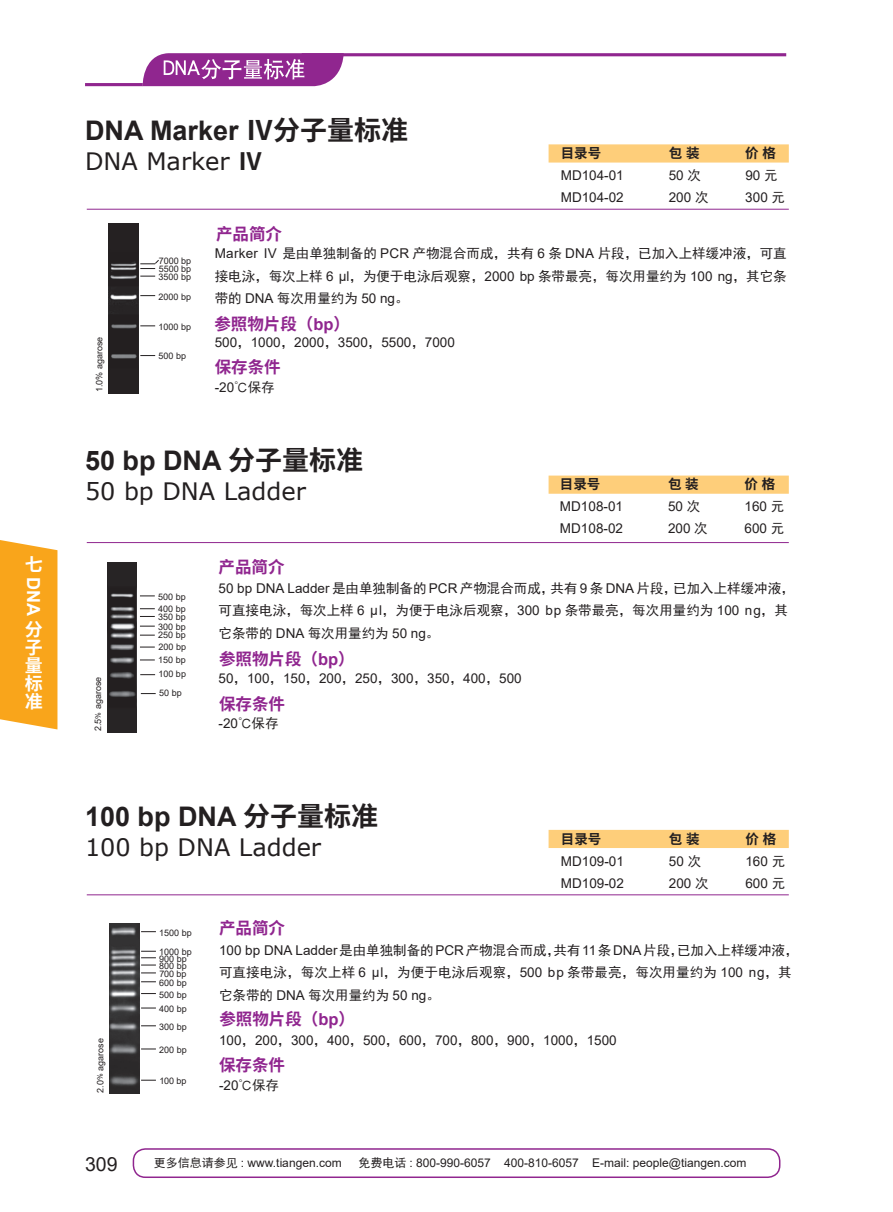
<style>
.page{position:relative;width:893px;height:1212px;background:#fff}
.page>*{position:absolute;margin:0;border:0;box-sizing:border-box;transform-origin:0 0}
.大标题{font:700 27px "Arial";color:#231f20}
.大标题_英文{font:24px "Verdana";color:#231f20}
.中等线9号{font:19.5px "Arial";color:#231f20}
.t1{font:700 18px/18px "Source Han Sans CN";color:#fff;text-align:justify}
.t2{font:700 18px "Arial";color:#fff}
.小标题_2{font:700 16.5px "Source Han Sans CN";color:#90268f}
.正文1{font:13.5px/22.5px "Sim Hei";color:#231f20}
.正文1-2{font:13.5px "Arial";color:#231f20}
.左齐正文{font:13.5px "Arial";color:#231f20}
.左齐大黑{font:700 13.5px "Source Han Sans CN";letter-spacing:.14em;color:#231f20}
.t3{font:12px "Arial";color:#231f20}
.小标题_1{font:9px "Arial";color:#231f20}
.s1{font-family:"Source Han Sans CN"}
.s2{font-family:"Source Han Sans CN";font-weight:700}
.s3{font-family:"Sim Hei"}
.s4{font-family:"Arial"}
.s5{font-size:7.5px}
</style>
<div class="page">
<div style="left:133px;top:1148px;width:647px;height:30px;border:2px solid #90268f;border-radius:12px"></div>
<div style="left:0;top:540px;width:57px;height:189px;background:#f9a51b"></div>
<hr style="left:87px;top:542px;width:702px;height:1px;background:#90268f">
<div style="left:549px;top:475px;width:240px;height:19px;background:#fece7a;border:2px solid #fece7a"></div>
<img style="left:107px;top:562px;width:30px;height:170px">
<svg style="left:140px;top:626px;width:15px;height:1px"></svg>
<svg style="left:140px;top:647px;width:15px;height:1px"></svg>
<svg style="left:140px;top:660px;width:15px;height:1px"></svg>
<svg style="left:140px;top:674px;width:15px;height:1px"></svg>
<svg style="left:141px;top:693px;width:15px;height:1px"></svg>
<svg style="left:140px;top:635px;width:15px;height:1px"></svg>
<svg style="left:140px;top:596px;width:15px;height:1px"></svg>
<svg style="left:140px;top:616px;width:15px;height:1px"></svg>
<svg style="left:140px;top:608px;width:15px;height:1px"></svg>
<hr style="left:87px;top:894px;width:702px;height:1px;background:#90268f">
<div style="left:549px;top:830px;width:240px;height:18px;background:#fece7a"></div>
<img style="left:109px;top:923px;width:30px;height:170px">
<svg style="left:141px;top:981px;width:15px;height:1px"></svg>
<svg style="left:141px;top:1008px;width:15px;height:1px"></svg>
<svg style="left:141px;top:1025px;width:15px;height:1px"></svg>
<svg style="left:141px;top:1049px;width:15px;height:1px"></svg>
<svg style="left:141px;top:1080px;width:15px;height:1px"></svg>
<svg style="left:141px;top:993px;width:15px;height:1px"></svg>
<svg style="left:141px;top:951px;width:15px;height:7px"></svg>
<svg style="left:141px;top:965px;width:15px;height:1px"></svg>
<svg style="left:141px;top:972px;width:15px;height:1px"></svg>
<svg style="left:141px;top:931px;width:15px;height:1px"></svg>
<hr style="left:87px;top:209px;width:702px;height:1px;background:#90268f">
<div style="left:549px;top:144px;width:240px;height:19px;background:#fece7a;border:2px solid #fece7a"></div>
<svg style="left:140px;top:276px;width:15px;height:1px"></svg>
<svg style="left:140px;top:295px;width:15px;height:1px"></svg>
<svg style="left:140px;top:326px;width:15px;height:1px"></svg>
<svg style="left:140px;top:355px;width:15px;height:1px"></svg>
<img style="left:108px;top:223px;width:30px;height:170px">
<svg style="left:140px;top:260px;width:19px;height:9px"></svg>
<hr style="left:85px;top:83px;width:58px;height:3px;background:#90268f">
<hr style="left:302px;top:53px;width:484px;height:3px;background:#90268f">
<svg style="left:142px;top:53px;width:202px;height:33px;background:#a651a5"></svg>
<h3 class="t1" style="left:25px;top:555px;width:19px">七</h3>
<h3 class="t2" style="left:46px;top:577px;width:40px;rotate:90deg">DNA</h3>
<h3 class="t1" style="left:25px;top:621px;width:19px">分子量标准</h3>
<p class="大标题" style="left:85px;top:111px;width:325px">DNA Marker <span class="s1">Ⅳ分子量标准</span></p>
<p class="大标题_英文" style="left:85px;top:145px;width:179px">DNA Marker <span class="s2">Ⅳ</span></p>
<p class="左齐大黑" style="left:561px;top:145px;width:42px">目录号</p>
<p class="左齐大黑" style="left:669px;top:145px;width:32px">包装</p>
<p class="左齐大黑" style="left:745px;top:145px;width:32px">价格</p>
<p class="左齐正文" style="left:561px;top:166px;width:65px">MD104-01</p>
<p class="左齐正文" style="left:669px;top:166px;width:34px">50 <span class="s3">次</span></p>
<p class="左齐正文" style="left:745px;top:166px;width:34px">90 <span class="s3">元</span></p>
<p class="左齐正文" style="left:561px;top:188px;width:65px">MD104-02</p>
<p class="左齐正文" style="left:669px;top:188px;width:41px">200 <span class="s3">次</span></p>
<p class="左齐正文" style="left:745px;top:188px;width:41px">300 <span class="s3">元</span></p>
<p class="小标题_1" style="left:93px;top:392px;width:57px;rotate:-90deg">1.0% agarose</p>
<p class="小标题_1" style="left:159px;top:254px;width:34px">7000 bp</p>
<p class="小标题_1" style="left:159px;top:271px;width:34px">3500 bp</p>
<p class="小标题_1" style="left:159px;top:290px;width:34px">2000 bp</p>
<p class="小标题_1" style="left:159px;top:320px;width:34px">1000 bp</p>
<p class="小标题_1" style="left:159px;top:350px;width:29px">500 bp</p>
<p class="小标题_1" style="left:159px;top:263px;width:34px">5500 bp</p>
<p class="小标题_2" style="left:216px;top:224px;width:67px">产品简介</p>
<p class="正文1" style="left:215px;top:242px;width:573px;text-align:justify"><span class="s4">Marker IV</span> 是由单独制备的 <span class="s4">PCR</span> 产物混合而成，共有 <span class="s4">6</span> 条 <span class="s4">DNA</span> 片段，已加入上样缓冲液，可直接电泳，每次上样 <span class="s4">6 µl</span>，为便于电泳后观察，<span class="s4">2000 bp</span> 条带最亮，每次用量约为 <span class="s4">100 ng</span>，其它条带的 <span class="s4">DNA</span> 每次用量约为 <span class="s4">50 ng</span>。</p>
<p class="正文1-2" style="left:215px;top:333px;width:242px">500<span class="s3">，</span>1000<span class="s3">，</span>2000<span class="s3">，</span>3500<span class="s3">，</span>5500<span class="s3">，</span>7000</p>
<p class="正文1-2" style="left:215px;top:378px;width:62px">-20<span class="s3">℃保存</span></p>
<p class="小标题_2" style="left:214px;top:315px;width:137px">参照物片段（<span class="s4">bp</span>）</p>
<p class="小标题_2" style="left:215px;top:357px;width:67px">保存条件</p>
<p class="大标题" style="left:85px;top:442px;width:280px">50 bp DNA <span class="s1">分子量标准</span></p>
<p class="大标题_英文" style="left:85px;top:475px;width:222px">50 bp DNA Ladder</p>
<p class="小标题_2" style="left:219px;top:557px;width:67px">产品简介</p>
<p class="左齐大黑" style="left:560px;top:476px;width:42px">目录号</p>
<p class="左齐大黑" style="left:668px;top:476px;width:32px">包装</p>
<p class="左齐大黑" style="left:744px;top:476px;width:32px">价格</p>
<p class="左齐正文" style="left:560px;top:497px;width:65px">MD108-01</p>
<p class="左齐正文" style="left:668px;top:497px;width:34px">50 <span class="s3">次</span></p>
<p class="左齐正文" style="left:744px;top:497px;width:41px">160 <span class="s3">元</span></p>
<p class="左齐正文" style="left:560px;top:519px;width:65px">MD108-02</p>
<p class="左齐正文" style="left:668px;top:519px;width:41px">200 <span class="s3">次</span></p>
<p class="左齐正文" style="left:744px;top:519px;width:41px">600 <span class="s3">元</span></p>
<p class="小标题_1" style="left:92px;top:731px;width:56px;rotate:-90deg">2.5<span class="s5">%</span> agarose</p>
<p class="小标题_1" style="left:158px;top:590px;width:29px">500 bp</p>
<p class="小标题_1" style="left:158px;top:610px;width:29px">350 bp</p>
<p class="小标题_1" style="left:158px;top:602px;width:29px">400 bp</p>
<p class="小标题_1" style="left:158px;top:620px;width:29px">300 bp</p>
<p class="小标题_1" style="left:159px;top:641px;width:29px">200 bp</p>
<p class="小标题_1" style="left:158px;top:654px;width:29px">150 bp</p>
<p class="小标题_1" style="left:158px;top:668px;width:29px">100 bp</p>
<p class="小标题_1" style="left:159px;top:687px;width:24px">50 bp</p>
<p class="小标题_1" style="left:158px;top:629px;width:29px">250 bp</p>
<p class="正文1" style="left:219px;top:577px;width:578px"><span class="s4">50 bp DNA Ladder</span> 是由单独制备的 <span class="s4">PCR</span> 产物混合而成，共有 <span class="s4">9</span> 条 <span class="s4">DNA</span> 片段，已加入上样缓冲液，可直接电泳，每次上样 <span class="s4">6 µl</span>，为便于电泳后观察，<span class="s4">300 bp</span> 条带最亮，每次用量约为 <span class="s4">100 ng</span>，其它条带的 <span class="s4">DNA</span> 每次用量约为 <span class="s4">50 ng</span>。</p>
<p class="正文1-2" style="left:219px;top:669px;width:305px">50<span class="s3">，</span>100<span class="s3">，</span>150<span class="s3">，</span>200<span class="s3">，</span>250<span class="s3">，</span>300<span class="s3">，</span>350<span class="s3">，</span>400<span class="s3">，</span>500</p>
<p class="正文1-2" style="left:219px;top:714px;width:62px">-20<span class="s3">℃保存</span></p>
<p class="小标题_2" style="left:219px;top:649px;width:137px">参照物片段（<span class="s4">bp</span>）</p>
<p class="小标题_2" style="left:219px;top:694px;width:67px">保存条件</p>
<p class="大标题" style="left:85px;top:798px;width:295px">100 bp DNA <span class="s1">分子量标准</span></p>
<p class="大标题_英文" style="left:85px;top:831px;width:238px">100 bp DNA Ladder</p>
<p class="左齐大黑" style="left:561px;top:831px;width:42px">目录号</p>
<p class="左齐大黑" style="left:669px;top:831px;width:32px">包装</p>
<p class="左齐大黑" style="left:745px;top:831px;width:32px">价格</p>
<p class="左齐正文" style="left:561px;top:852px;width:65px">MD109-01</p>
<p class="左齐正文" style="left:669px;top:852px;width:34px">50 <span class="s3">次</span></p>
<p class="左齐正文" style="left:745px;top:852px;width:41px">160 <span class="s3">元</span></p>
<p class="左齐正文" style="left:561px;top:874px;width:65px">MD109-02</p>
<p class="左齐正文" style="left:669px;top:874px;width:41px">200 <span class="s3">次</span></p>
<p class="左齐正文" style="left:745px;top:874px;width:41px">600 <span class="s3">元</span></p>
<p class="小标题_1" style="left:94px;top:1092px;width:56px;rotate:-90deg">2.0<span class="s5">%</span> agarose</p>
<p class="中等线9号" style="left:85px;top:1150px;width:34px">309</p>
<p class="小标题_1" style="left:159px;top:926px;width:34px">1500 bp</p>
<p class="小标题_1" style="left:159px;top:946px;width:34px">1000 bp</p>
<p class="小标题_1" style="left:159px;top:952px;width:29px">900 bp</p>
<p class="小标题_1" style="left:159px;top:959px;width:29px">800 bp</p>
<p class="小标题_1" style="left:159px;top:967px;width:29px">700 bp</p>
<p class="小标题_1" style="left:159px;top:977px;width:29px">600 bp</p>
<p class="小标题_1" style="left:159px;top:1003px;width:29px">400 bp</p>
<p class="小标题_1" style="left:159px;top:1021px;width:29px">300 bp</p>
<p class="小标题_1" style="left:159px;top:1043px;width:29px">200 bp</p>
<p class="小标题_1" style="left:159px;top:1074px;width:29px">100 bp</p>
<p class="小标题_1" style="left:159px;top:988px;width:29px">500 bp</p>
<p class="小标题_2" style="left:219px;top:918px;width:67px">产品简介</p>
<p class="正文1" style="left:219px;top:938px;width:581px"><span class="s4">100 bp DNA Ladder</span>是由单独制备的<span class="s4">PCR</span>产物混合而成，共有<span class="s4">11</span>条<span class="s4">DNA</span>片段，已加入上样缓冲液，可直接电泳，每次上样 <span class="s4">6 µl</span>，为便于电泳后观察，<span class="s4">500 bp</span> 条带最亮，每次用量约为 <span class="s4">100 ng</span>，其它条带的 <span class="s4">DNA</span> 每次用量约为 <span class="s4">50 ng</span>。</p>
<p class="正文1-2" style="left:219px;top:1030px;width:399px">100<span class="s3">，</span>200<span class="s3">，</span>300<span class="s3">，</span>400<span class="s3">，</span>500<span class="s3">，</span>600<span class="s3">，</span>700<span class="s3">，</span>800<span class="s3">，</span>900<span class="s3">，</span>1000<span class="s3">，</span>1500</p>
<p class="正文1-2" style="left:219px;top:1075px;width:62px">-20<span class="s3">℃保存</span></p>
<p class="小标题_2" style="left:219px;top:1009px;width:137px">参照物片段（<span class="s4">bp</span>）</p>
<p class="小标题_2" style="left:219px;top:1055px;width:67px">保存条件</p>
<p class="t3" style="left:154px;top:1155px;width:189px"><span class="s3">更多信息请参见</span> : www.tiangen.com</p>
<p class="t3" style="left:358px;top:1155px;width:390px"><span class="s3">免费电话</span> : 800-990-6057 400-810-6057 E-mail: people@tiangen.com</p>
</div>
